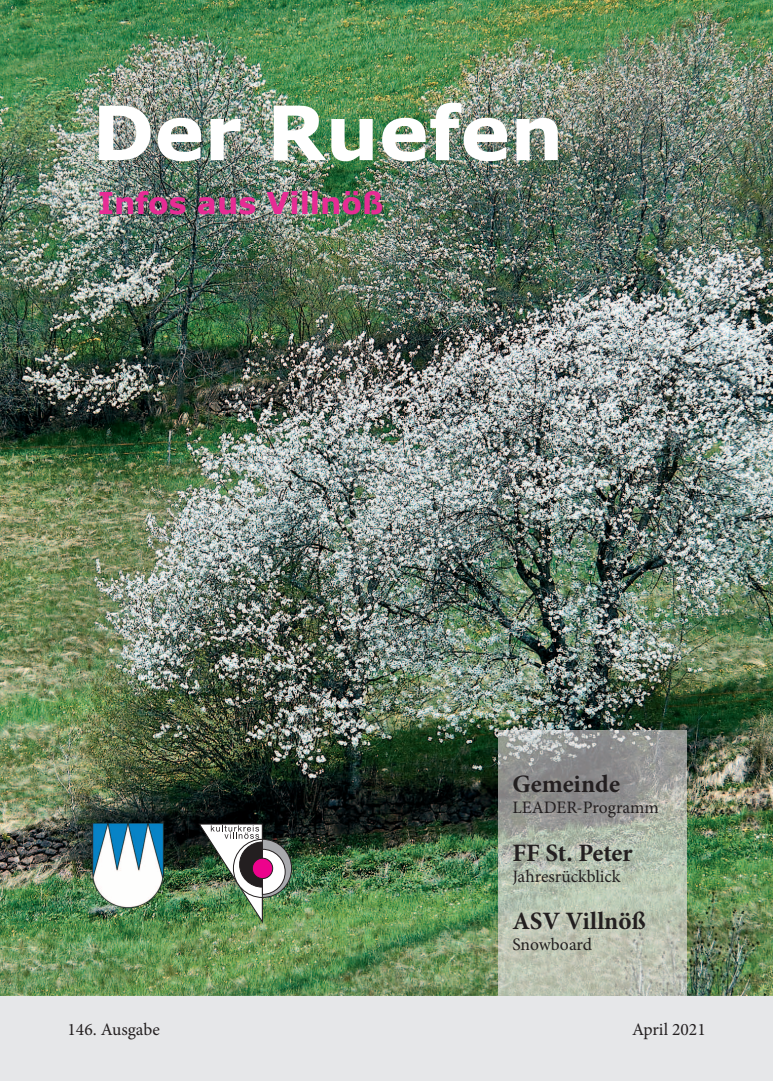
<style>
.page{position:relative;width:773px;height:1081px;background:#fff}
.page>*{position:absolute;margin:0;border:0;box-sizing:border-box;transform-origin:0 0}
.t1{font:700 75px "Verdana";color:#fff}
.t2{font:700 30px "Verdana";color:#e62c94}
.t3{font:700 25px "Minion Pro";color:#231f20}
.t4{font:17.5px "Minion Pro";color:#231f20}
</style>
<div class="page">
<img style="left:0;top:0;width:772px;height:996px">
<img style="left:199px;top:824px;width:92px;height:98px">
<div style="left:0;top:996px;width:772px;height:85px;background:#e6e7e9"></div>
<img style="left:498px;top:730px;width:188px;height:266px">
<img style="left:92px;top:823px;width:71px;height:84px">
<h1 class="t1" style="left:92px;top:80px;width:473px">Der Ruefen</h1>
<h2 class="t2" style="left:98px;top:182px;width:287px">Infos aus Villnöß</h2>
<h3 class="t3" style="left:512px;top:766px;width:109px">Gemeinde</h3>
<p class="t4" style="left:512px;top:795px;width:148px">LEADER-Programm</p>
<h3 class="t3" style="left:512px;top:835px;width:122px">FF St. Peter</h3>
<p class="t4" style="left:512px;top:864px;width:110px">Jahresrückblick</p>
<h3 class="t3" style="left:512px;top:904px;width:135px">ASV Villnöß</h3>
<p class="t4" style="left:512px;top:933px;width:81px">Snowboard</p>
<p class="t4" style="left:67px;top:1017px;width:94px">146. Ausgabe</p>
<p class="t4" style="left:632px;top:1017px;width:75px">April 2021</p>
</div>
